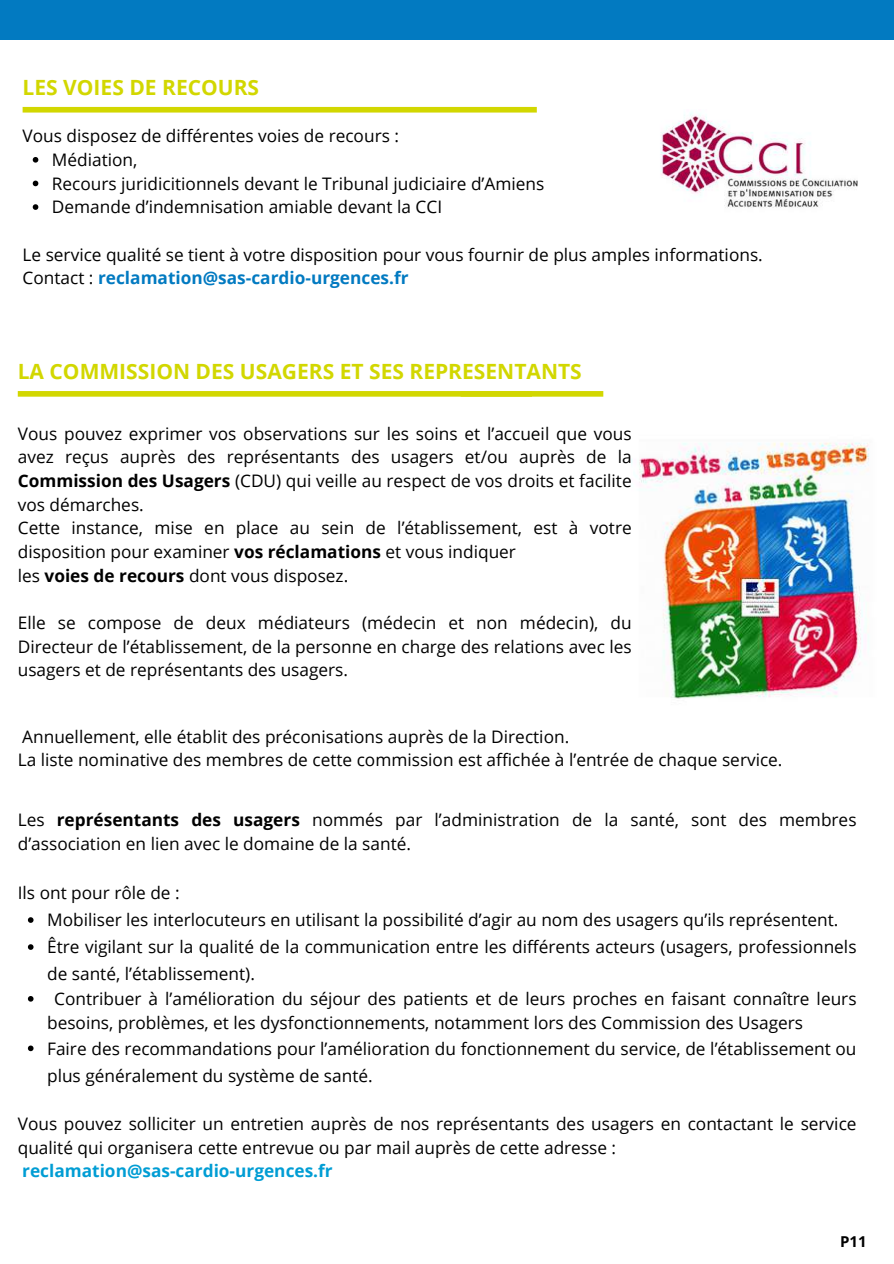
<style>
.page{position:relative;width:894px;height:1264px;background:#fff}
.page>*{position:absolute;margin:0;border:0;box-sizing:border-box;transform-origin:0 0}
.t1{font:700 21px "Open Sans";color:#d2d700}
.t2{font:17.25px/23.7px "Open Sans";color:#000}
.t3{font:700 17.25px "Open Sans";color:#009dd4}
.t4{font:700 15px "Open Sans";color:#000}
.s1{font-weight:700;color:#027ac1}
.s2{font-weight:700}
</style>
<div class="page">
<div style="left:18px;top:391px;width:514px;height:5px;background:#d2d700"></div>
<div style="left:460px;top:391px;width:143px;height:5px;background:#d2d700"></div>
<div style="left:0;top:0;width:893px;height:40px;background:#027ac1"></div>
<div style="left:23px;top:107px;width:513px;height:6px;background:#d2d700"></div>
<svg style="left:33px;top:157px;width:5px;height:6px"></svg>
<svg style="left:33px;top:181px;width:5px;height:5px"></svg>
<svg style="left:33px;top:204px;width:5px;height:6px"></svg>
<img style="left:660px;top:112px;width:198px;height:96px">
<img style="left:631px;top:442px;width:239px;height:257px">
<svg style="left:28px;top:917px;width:6px;height:5px"></svg>
<svg style="left:28px;top:944px;width:6px;height:5px"></svg>
<svg style="left:28px;top:996px;width:6px;height:5px"></svg>
<svg style="left:28px;top:1045px;width:6px;height:6px"></svg>
<p class="t1" style="left:23px;top:72px;width:238px">LES VOIES DE RECOURS</p>
<p class="t2" style="left:52px;top:124px;width:494px;text-indent:-29px">Vous disposez de différentes voies de recours :<br>Médiation,<br>Recours juridicitionnels devant le Tribunal judiciaire d’Amiens Demande d’indemnisation amiable devant la CCI</p>
<p class="t2" style="left:23px;top:242px;width:741px">Le service qualité se tient à votre disposition pour vous fournir de plus amples informations.<br>Contact : <span class="s1">reclamation@sas-cardio-urgences.fr</span></p>
<p class="t1" style="left:18px;top:356px;width:565px">LA COMMISSION DES USAGERS ET SES REPRESENTANTS</p>
<p class="t2" style="left:18px;top:421px;width:615px">Vous pouvez exprimer vos observations sur les soins et l’accueil que vous avez reçus auprès des représentants des usagers et/ou auprès de la <span class="s2">Commission des Usagers</span> (CDU) qui veille au respect de vos droits et facilite vos démarches.<br>Cette instance, mise en place au sein de l’établissement, est à votre disposition pour examiner <span class="s2">vos réclamations</span> et vous indiquer<br>les <span class="s2">voies de recours</span> dont vous disposez.</p>
<p class="t2" style="left:18px;top:610px;width:615px;text-align:justify">Elle se compose de deux médiateurs (médecin et non médecin), du Directeur de l’établissement, de la personne en charge des relations avec les usagers et de représentants des usagers.</p>
<p class="t2" style="left:18px;top:724px;width:766px">Annuellement, elle établit des préconisations auprès de la Direction.<br>La liste nominative des membres de cette commission est affichée à l’entrée de chaque service.</p>
<p class="t2" style="left:18px;top:807px;width:840px">Les <span class="s2">représentants des usagers</span> nommés par l’administration de la santé, sont des membres d’association en lien avec le domaine de la santé.</p>
<p class="t2" style="left:47px;top:879px;width:810px;line-height:27px;text-indent:-29px">Ils ont pour rôle de :<br>Mobiliser les interlocuteurs en utilisant la possibilité d’agir au nom des usagers qu’ils représentent.<br>Être vigilant sur la qualité de la communication entre les différents acteurs (usagers, professionnels de santé, l’établissement).</p>
<p class="t2" style="left:47px;top:986px;width:810px;text-indent:7px">Contribuer à l’amélioration du séjour des patients et de leurs proches en faisant connaître leurs besoins, problèmes, et les dysfonctionnements, notamment lors des Commission des Usagers</p>
<p class="t2" style="left:47px;top:1034px;width:810px;line-height:27px">Faire des recommandations pour l’amélioration du fonctionnement du service, de l’établissement ou plus généralement du système de santé.</p>
<p class="t2" style="left:18px;top:1111px;width:840px">Vous pouvez solliciter un entretien auprès de nos représentants des usagers en contactant le service qualité qui organisera cette entrevue ou par mail auprès de cette adresse :</p>
<p class="t3" style="left:22px;top:1158px;width:312px">reclamation@sas-cardio-urgences.fr</p>
<p class="t4" style="left:839px;top:1230px;width:28px">P11</p>
</div>
